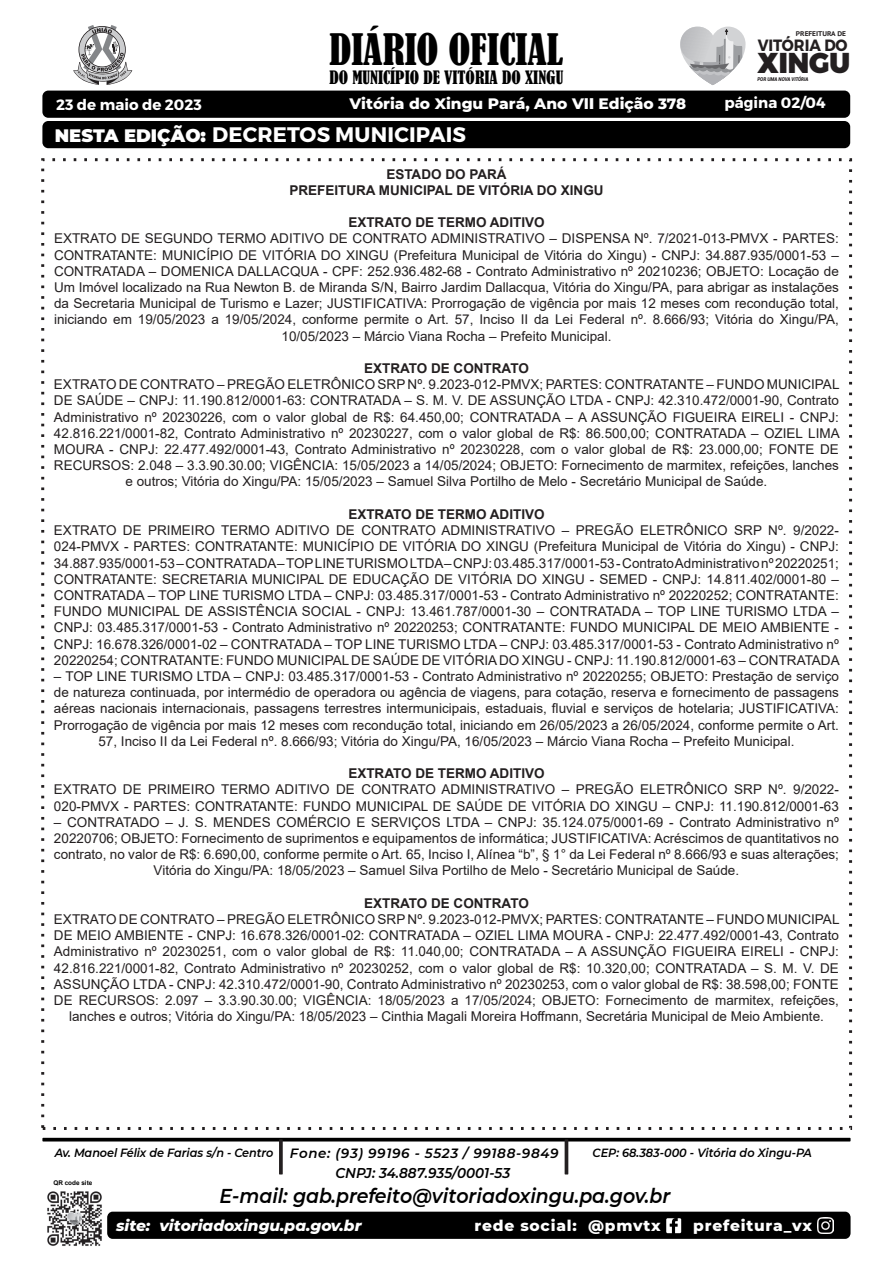
<style>
.page{position:relative;width:893px;height:1263px;background:#fff}
.page>*{position:absolute;margin:0;border:0;box-sizing:border-box;transform-origin:0 0}
.t1{font:condensed 40.65px "Bernard";color:#000}
.t2{font:900 28.65px "Montserrat";color:#231f20;scale:.95 1}
.t3{font:700 21px "Montserrat";letter-spacing:.01em;color:#fff}
.t4{font:italic 600 20.1px "Montserrat";color:#000;scale:.95 1}
.t5{font:900 18px "Montserrat";color:#fff}
.t6{font:condensed 17.25px "Bernard";color:#000}
.t7{font:700 16.35px "Montserrat";color:#231f20;scale:.91 1}
.t8{font:800 15.45px "Montserrat";color:#fff}
.t9{font:800 15.45px "Montserrat";letter-spacing:.05em;color:#fff}
.t10{font:italic 800 15.45px "Montserrat";color:#fff}
.t11{font:700 15px "Montserrat";color:#fff}
.t12{font:italic 600 14.25px "Montserrat";color:#000;scale:.95 1}
.t13{font:13.5px/16.2px "Arial";color:#231f20;text-align:center}
.t14{font:700 13.5px/16.2px "Arial";color:#231f20;text-align:center}
.t15{font:italic 600 11.85px "Montserrat";color:#000;scale:.95 1}
.t16{font:700 6.75px "PT Sans";color:#231f20;scale:1.09 1}
.t17{font:700 6.45px "Arial";color:#000}
.t18{font:italic 900 5.25px "Roboto";color:#231f20;scale:.87 1}
.s1{font-size:15px}
.s2{font-size:13.35px}
</style>
<div class="page">
<div style="left:107px;top:1212px;width:743px;height:27px;background:#000;border-radius:6px"></div>
<hr style="left:42px;top:1138px;width:808px;height:3px;background:#000">
<svg style="left:680px;top:27px;width:65px;height:58px"></svg>
<img style="left:47px;top:1191px;width:55px;height:55px">
<div style="left:42px;top:121px;width:808px;height:27px;background:#000;border-radius:6px"></div>
<div style="left:42px;top:91px;width:808px;height:27px;background:#000;border-radius:6px"></div>
<svg style="left:73px;top:25px;width:59px;height:60px"></svg>
<svg style="left:279px;top:1139px;width:4px;height:35px"></svg>
<hr style="left:565px;top:1139px;width:3px;height:35px;background:#231f20">
<img style="left:818px;top:1218px;width:16px;height:15px">
<svg style="left:666px;top:1218px;width:15px;height:15px"></svg>
<h1 class="t1" style="left:329px;top:26px;width:236px">DIÁRIO OFICIAL</h1>
<p class="t6" style="left:330px;top:67px;width:235px">DO MUNICÍPIO DE VITÓRIA DO XINGU</p>
<p class="t16" style="left:796px;top:29px;width:47px">PREFEITURA DE</p>
<p class="t7" style="left:758px;top:35px;width:100px">VITÓRIA DO</p>
<p class="t18" style="left:757px;top:75px;width:60px">POR UMA NOVA VITÓRIA</p>
<h2 class="t2" style="left:758px;top:45px;width:99px">XINGU</h2>
<p class="t11" style="left:56px;top:95px;width:147px">23 de maio de 2023</p>
<p class="t11" style="left:725px;top:93px;width:103px">página 02/04</p>
<p class="t8" style="left:349px;top:93px;width:338px">Vitória do Xingu Pará, Ano VII Edição <span class="s1">378</span></p>
<h3 class="t3" style="left:212px;top:122px;width:256px">DECRETOS MUNICIPAIS</h3>
<h3 class="t5" style="left:55px;top:122px;width:153px">NESTA EDIÇÃO:</h3>
<p class="t14" style="left:289px;top:166px;width:316px">ESTADO DO PARÁ<br>PREFEITURA MUNICIPAL DE VITÓRIA DO XINGU</p>
<p class="t14" style="left:348px;top:215px;width:198px">EXTRATO DE TERMO ADITIVO</p>
<p class="t13" style="left:54px;top:231px;width:786px">EXTRATO DE SEGUNDO TERMO ADITIVO DE CONTRATO ADMINISTRATIVO – DISPENSA Nº. 7/2021-013-PMVX - PARTES:<br>CONTRATANTE: MUNICÍPIO DE VITÓRIA DO XINGU (Prefeitura Municipal de Vitória do Xingu) - CNPJ: 34.887.935/0001-53 – CONTRATADA – DOMENICA DALLACQUA - CPF: 252.936.482-68 - Contrato Administrativo nº 20210236; OBJETO: Locação de Um Imóvel localizado na Rua Newton B. de Miranda S/N, Bairro Jardim Dallacqua, Vitória do Xingu/PA, para abrigar as instalações da Secretaria Municipal de Turismo e Lazer; JUSTIFICATIVA: Prorrogação de vigência por mais 12 meses com recondução total, iniciando em 19/05/2023 a 19/05/2024, conforme permite o Art. 57, Inciso II da Lei Federal nº. 8.666/93; Vitória do Xingu/PA, 10/05/2023 – Márcio Viana Rocha – Prefeito Municipal.</p>
<p class="t14" style="left:364px;top:360px;width:166px">EXTRATO DE CONTRATO</p>
<p class="t13" style="left:54px;top:376px;width:787px">EXTRATO DE CONTRATO – PREGÃO ELETRÔNICO SRP Nº. 9.2023-012-PMVX; PARTES: CONTRATANTE – FUNDO MUNICIPAL DE SAÚDE – CNPJ: 11.190.812/0001-63: CONTRATADA – S. M. V. DE ASSUNÇÃO LTDA - CNPJ: 42.310.472/0001-90, Contrato Administrativo nº 20230226, com o valor global de R$: 64.450,00; CONTRATADA – A ASSUNÇÃO FIGUEIRA EIRELI - CNPJ:<br>42.816.221/0001-82, Contrato Administrativo nº 20230227, com o valor global de R$: 86.500,00; CONTRATADA – OZIEL LIMA MOURA - CNPJ: 22.477.492/0001-43, Contrato Administrativo nº 20230228, com o valor global de R$: 23.000,00; FONTE DE RECURSOS: 2.048 – 3.3.90.30.00; VIGÊNCIA: 15/05/2023 a 14/05/2024; OBJETO: Fornecimento de marmitex, refeições, lanches e outros; Vitória do Xingu/PA: 15/05/2023 – Samuel Silva Portilho de Melo - Secretário Municipal de Saúde.</p>
<p class="t14" style="left:348px;top:506px;width:198px">EXTRATO DE TERMO ADITIVO</p>
<p class="t13" style="left:54px;top:522px;width:787px;text-align:justify">EXTRATO DE PRIMEIRO TERMO ADITIVO DE CONTRATO ADMINISTRATIVO – PREGÃO ELETRÔNICO SRP Nº. 9/2022- 024-PMVX - PARTES: CONTRATANTE: MUNICÍPIO DE VITÓRIA DO XINGU (Prefeitura Municipal de Vitória do Xingu) - CNPJ:<br>34.887.935/0001-53 – CONTRATADA – TOP LINE TURISMO LTDA – CNPJ: 03.485.317/0001-53 - Contrato Administrativo nº 20220251; CONTRATANTE: SECRETARIA MUNICIPAL DE EDUCAÇÃO DE VITÓRIA DO XINGU - SEMED - CNPJ: 14.811.402/0001-80 – CONTRATADA – TOP LINE TURISMO LTDA – CNPJ: 03.485.317/0001-53 - Contrato Administrativo nº 20220252; CONTRATANTE:<br>FUNDO MUNICIPAL DE ASSISTÊNCIA SOCIAL - CNPJ: 13.461.787/0001-30 – CONTRATADA – TOP LINE TURISMO LTDA – CNPJ: 03.485.317/0001-53 - Contrato Administrativo nº 20220253; CONTRATANTE: FUNDO MUNICIPAL DE MEIO AMBIENTE - CNPJ: 16.678.326/0001-02 – CONTRATADA – TOP LINE TURISMO LTDA – CNPJ: 03.485.317/0001-53 - Contrato Administrativo nº 20220254; CONTRATANTE: FUNDO MUNICIPAL DE SAÚDE DE VITÓRIA DO XINGU - CNPJ: 11.190.812/0001-63 – CONTRATADA</p>
<p class="t13" style="left:54px;top:668px;width:786px">– TOP LINE TURISMO LTDA – CNPJ: 03.485.317/0001-53 - Contrato Administrativo nº 20220255; OBJETO: Prestação de serviço de natureza continuada, por intermédio de operadora ou agência de viagens, para cotação, reserva e fornecimento de passagens aéreas nacionais internacionais, passagens terrestres intermunicipais, estaduais, fluvial e serviços de hotelaria; JUSTIFICATIVA:<br>Prorrogação de vigência por mais 12 meses com recondução total, iniciando em 26/05/2023 a 26/05/2024, conforme permite o Art.<br>57, Inciso II da Lei Federal nº. 8.666/93; Vitória do Xingu/PA, 16/05/2023 – Márcio Viana Rocha – Prefeito Municipal.</p>
<p class="t14" style="left:348px;top:765px;width:198px">EXTRATO DE TERMO ADITIVO</p>
<p class="t13" style="left:54px;top:781px;width:786px;text-align:left">EXTRATO DE PRIMEIRO TERMO ADITIVO DE CONTRATO ADMINISTRATIVO – PREGÃO ELETRÔNICO SRP Nº. 9/2022-<br>020-PMVX - PARTES: CONTRATANTE: FUNDO MUNICIPAL DE SAÚDE DE VITÓRIA DO XINGU – CNPJ: 11.190.812/0001-63</p>
<p class="t13" style="left:54px;top:814px;width:786px">– CONTRATADO – J. S. MENDES COMÉRCIO E SERVIÇOS LTDA – CNPJ: 35.124.075/0001-69 - Contrato Administrativo nº 20220706; OBJETO: Fornecimento de suprimentos e equipamentos de informática; JUSTIFICATIVA: Acréscimos de quantitativos no contrato, no valor de R$: 6.690,00, conforme permite o Art. 65, Inciso I, Alínea “b”, § 1° da Lei Federal nº 8.666/93 e suas alterações; Vitória do Xingu/PA: 18/05/2023 – Samuel Silva Portilho de Melo - Secretário Municipal de Saúde.</p>
<p class="t14" style="left:364px;top:895px;width:166px">EXTRATO DE CONTRATO</p>
<p class="t13" style="left:54px;top:911px;width:787px">EXTRATO DE CONTRATO – PREGÃO ELETRÔNICO SRP Nº. 9.2023-012-PMVX; PARTES: CONTRATANTE – FUNDO MUNICIPAL DE MEIO AMBIENTE - CNPJ: 16.678.326/0001-02: CONTRATADA – OZIEL LIMA MOURA - CNPJ: 22.477.492/0001-43, Contrato Administrativo nº 20230251, com o valor global de R$: 11.040,00; CONTRATADA – A ASSUNÇÃO FIGUEIRA EIRELI - CNPJ:<br>42.816.221/0001-82, Contrato Administrativo nº 20230252, com o valor global de R$: 10.320,00; CONTRATADA – S. M. V. DE ASSUNÇÃO LTDA - CNPJ: 42.310.472/0001-90, Contrato Administrativo nº 20230253, com o valor global de R$: 38.598,00; FONTE DE RECURSOS: 2.097 – 3.3.90.30.00; VIGÊNCIA: 18/05/2023 a 17/05/2024; OBJETO: Fornecimento de marmitex, refeições, lanches e outros; Vitória do Xingu/PA: 18/05/2023 – Cinthia Magali Moreira Hoffmann, Secretária Municipal de Meio Ambiente.</p>
<p class="t15" style="left:55px;top:1144px;width:532px">Av. Manoel Félix de Farias s/n - Centro <span class="s2">Fone: (93) 99196 - 5523 / 99188-9849</span></p>
<p class="t15" style="left:592px;top:1144px;width:232px">CEP: 68.383-000 - Vitória do Xingu-PA</p>
<p class="t12" style="left:335px;top:1163px;width:185px">CNPJ: 34.887.935/0001-53</p>
<h3 class="t4" style="left:220px;top:1182px;width:476px">E-mail: gab.prefeito@vitoriadoxingu.pa.gov.br</h3>
<p class="t10" style="left:116px;top:1214px;width:247px">site: vitoriadoxingu.pa.gov.br</p>
<p class="t9" style="left:474px;top:1214px;width:188px">rede social: @pmvtx</p>
<p class="t9" style="left:693px;top:1214px;width:120px">prefeitura_vx</p>
<p class="t17" style="left:53px;top:1178px;width:40px">QR code site</p>
</div>
